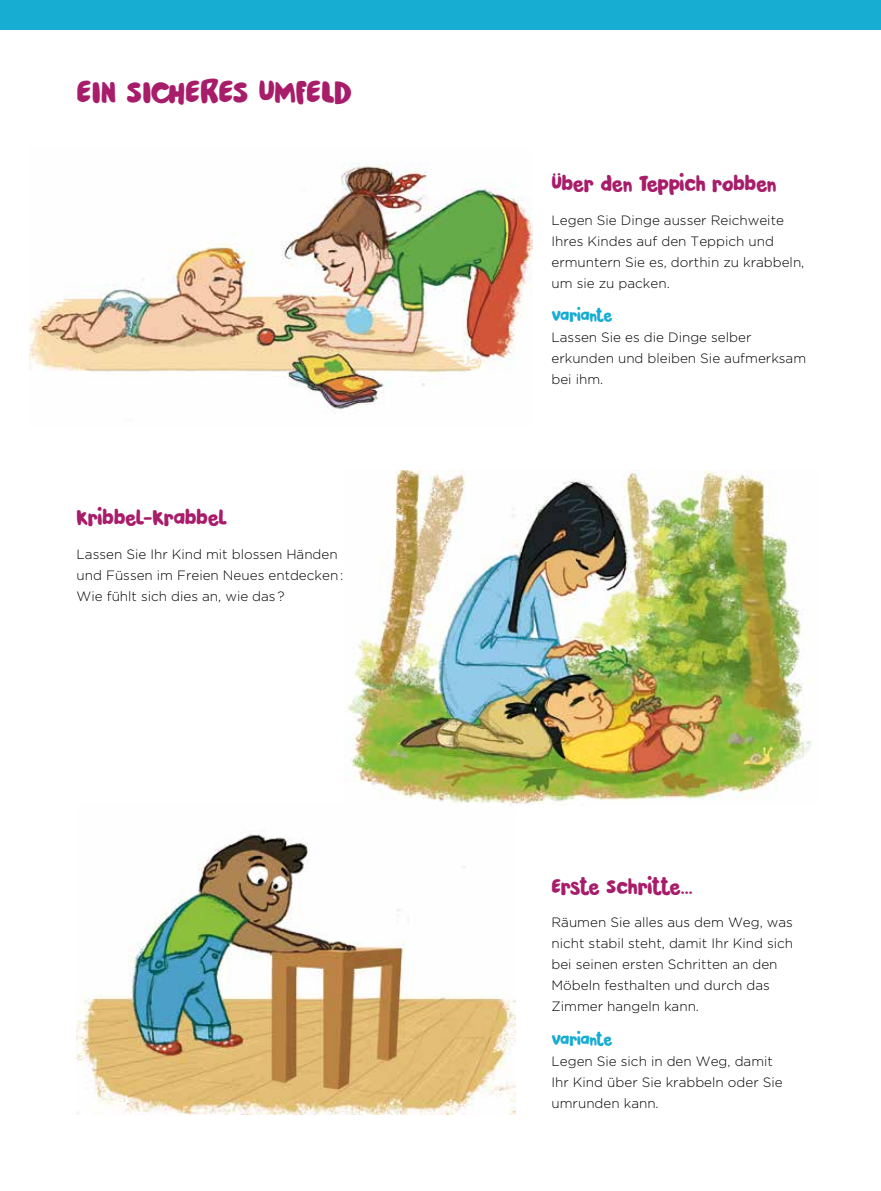
<style>
.page{position:relative;width:881px;height:1191px;background:#fff}
.page>*{position:absolute;margin:0;border:0;box-sizing:border-box;transform-origin:0 0}
.t1{font:33px "Pardesi";letter-spacing:-.025em;color:#a71d6a}
.t2{font:21px "Pardesi";letter-spacing:-.03em;color:#a71d6a}
.t3{font:21px "Pardesi";letter-spacing:-.05em;color:#a71d6a}
.t4{font:16.5px "Pardesi";letter-spacing:-.05em;color:#17acd2}
.t5{font:300 13.5px/21px "Gotham";color:#000}
</style>
<div class="page">
<div style="left:0;top:0;width:880px;height:30px;background:#17acd2"></div>
<img style="left:346px;top:470px;width:467px;height:334px">
<img style="left:77px;top:803px;width:438px;height:311px">
<img style="left:30px;top:162px;width:502px;height:252px">
<h1 class="t1" style="left:77px;top:68px;width:277px">EIN SICHERES UMFELD</h1>
<h2 class="t2" style="left:77px;top:502px;width:152px">KRIBBEL-KRABBEL</h2>
<p class="t5" style="left:77px;top:543px;width:268px">Lassen Sie Ihr Kind mit blossen Händen und Füssen im Freien Neues entdecken:<br>Wie fühlt sich dies an, wie das?</p>
<h2 class="t2" style="left:551px;top:168px;width:226px">ÜBER DEN TEPPICH ROBBEN</h2>
<p class="t5" style="left:551px;top:209px;width:254px">Legen Sie Dinge ausser Reichweite<br>Ihres Kindes auf den Teppich und ermuntern Sie es, dorthin zu krabbeln, um sie zu packen.</p>
<p class="t4" style="left:551px;top:303px;width:62px">VARIANTE</p>
<p class="t5" style="left:551px;top:327px;width:256px">Lassen Sie es die Dinge selber erkunden und bleiben Sie aufmerksam bei ihm.</p>
<h2 class="t3" style="left:551px;top:871px;width:143px">ERSTE SCHRITTE...</h2>
<p class="t5" style="left:551px;top:912px;width:243px">Räumen Sie alles aus dem Weg, was nicht stabil steht, damit Ihr Kind sich bei seinen ersten Schritten an den<br>Möbeln festhalten und durch das<br>Zimmer hangeln kann.</p>
<p class="t4" style="left:551px;top:1027px;width:62px">VARIANTE</p>
<p class="t5" style="left:551px;top:1050px;width:232px">Legen Sie sich in den Weg, damit<br>Ihr Kind über Sie krabbeln oder Sie umrunden kann.</p>
</div>
